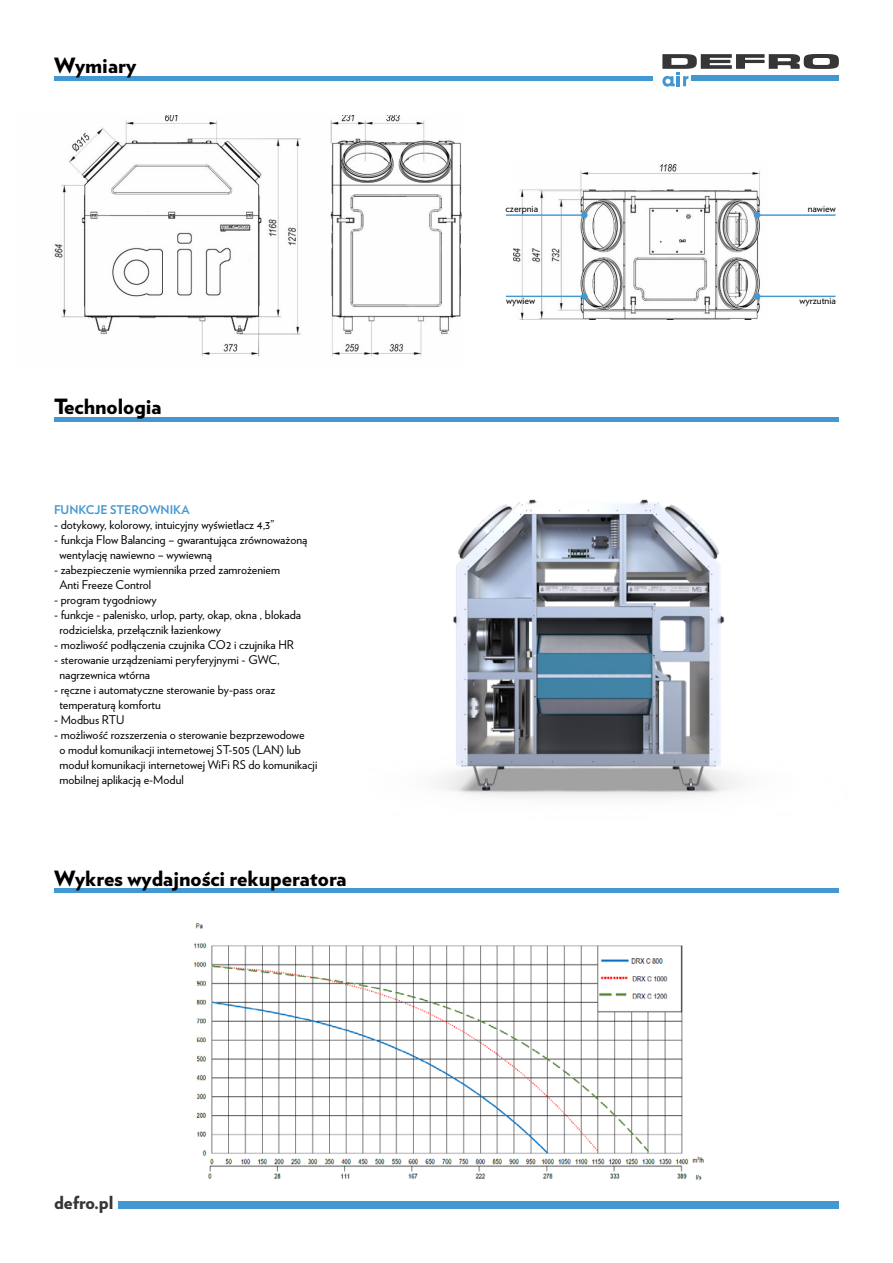
<style>
.page{position:relative;width:893px;height:1263px;background:#fff}
.page>*{position:absolute;margin:0;border:0;box-sizing:border-box;transform-origin:0 0}
.t1{font:900 21px "Verlag";color:#000}
.t2{font:900 18px "Verlag";letter-spacing:-.01em;color:#373636}
.t3{font:12px/15px "Verlag";color:#000}
.t4{font:700 12px "Verlag";color:#4498d1}
.t5{font:10.05px "Verlag";color:#000}
</style>
<div class="page">
<img style="left:193px;top:923px;width:511px;height:257px">
<svg style="left:662px;top:54px;width:177px;height:33px"></svg>
<hr style="left:54px;top:76px;width:599px;height:4px;background:#4498d1">
<div style="left:54px;top:417px;width:785px;height:5px;background:#4498d1"></div>
<div style="left:54px;top:888px;width:785px;height:5px;background:#4498d1"></div>
<div style="left:119px;top:1201px;width:720px;height:8px;background:#4498d1"></div>
<img style="left:440px;top:499px;width:298px;height:299px">
<img style="left:514px;top:163px;width:255px;height:157px">
<img style="left:54px;top:115px;width:407px;height:242px">
<hr style="left:506px;top:296px;width:78px;height:1px;background:#4498d1">
<div style="left:581px;top:293px;width:6px;height:7px;background:#4498d1;border-radius:50%"></div>
<hr style="left:506px;top:214px;width:78px;height:2px;background:#4498d1">
<svg style="left:581px;top:212px;width:6px;height:6px"></svg>
<hr style="left:757px;top:214px;width:78px;height:2px;background:#4498d1">
<svg style="left:754px;top:212px;width:6px;height:6px"></svg>
<hr style="left:757px;top:296px;width:78px;height:1px;background:#4498d1">
<div style="left:754px;top:293px;width:6px;height:7px;background:#4498d1;border-radius:50%"></div>
<h1 class="t1" style="left:54px;top:48px;width:84px">Wymiary</h1>
<h1 class="t1" style="left:54px;top:389px;width:109px">Technologia</h1>
<p class="t4" style="left:54px;top:500px;width:137px">FUNKCJE STEROWNIKA</p>
<p class="t3" style="left:54px;top:516px;width:222px">- dotykowy, kolorowy, intuicyjny wyświetlacz 4,3”</p>
<p class="t3" style="left:59px;top:531px;width:249px;text-indent:-5px">- funkcja Flow Balancing – gwarantująca zrównoważoną wentylację nawiewno – wywiewną</p>
<p class="t3" style="left:59px;top:561px;width:222px;text-indent:-5px">- zabezpieczenie wymiennika przed zamrożeniem<br>Anti Freeze Control</p>
<p class="t3" style="left:54px;top:591px;width:104px">- program tygodniowy</p>
<p class="t3" style="left:59px;top:606px;width:243px;text-indent:-5px">- funkcje - palenisko, urlop, party, okap, okna , blokada rodzicielska, przełącznik łazienkowy</p>
<p class="t3" style="left:54px;top:636px;width:242px">- mozliwość podłączenia czujnika CO2 i czujnika HR</p>
<p class="t3" style="left:59px;top:651px;width:222px;text-indent:-5px">- sterowanie urządzeniami peryferyjnymi - GWC, nagrzewnica wtórna</p>
<p class="t3" style="left:59px;top:681px;width:217px;text-indent:-5px">- ręczne i automatyczne sterowanie by-pass oraz temperaturą komfortu</p>
<p class="t3" style="left:54px;top:711px;width:72px">- Modbus RTU</p>
<p class="t3" style="left:59px;top:726px;width:260px;text-indent:-5px">- możliwość rozszerzenia o sterowanie bezprzewodowe<br>o moduł komunikacji internetowej ST-505 (LAN) lub moduł komunikacji internetowej WiFi RS do komunikacji mobilnej aplikacją e-Modul</p>
<h1 class="t1" style="left:54px;top:861px;width:294px">Wykres wydajności rekuperatora</h1>
<h2 class="t2" style="left:54px;top:1187px;width:61px">defro.pl</h2>
<p class="t5" style="left:506px;top:201px;width:34px">czerpnia</p>
<p class="t5" style="left:506px;top:293px;width:31px">wywiew</p>
<p class="t5" style="left:808px;top:201px;width:29px">nawiew</p>
<p class="t5" style="left:799px;top:293px;width:38px">wyrzutnia</p>
</div>
